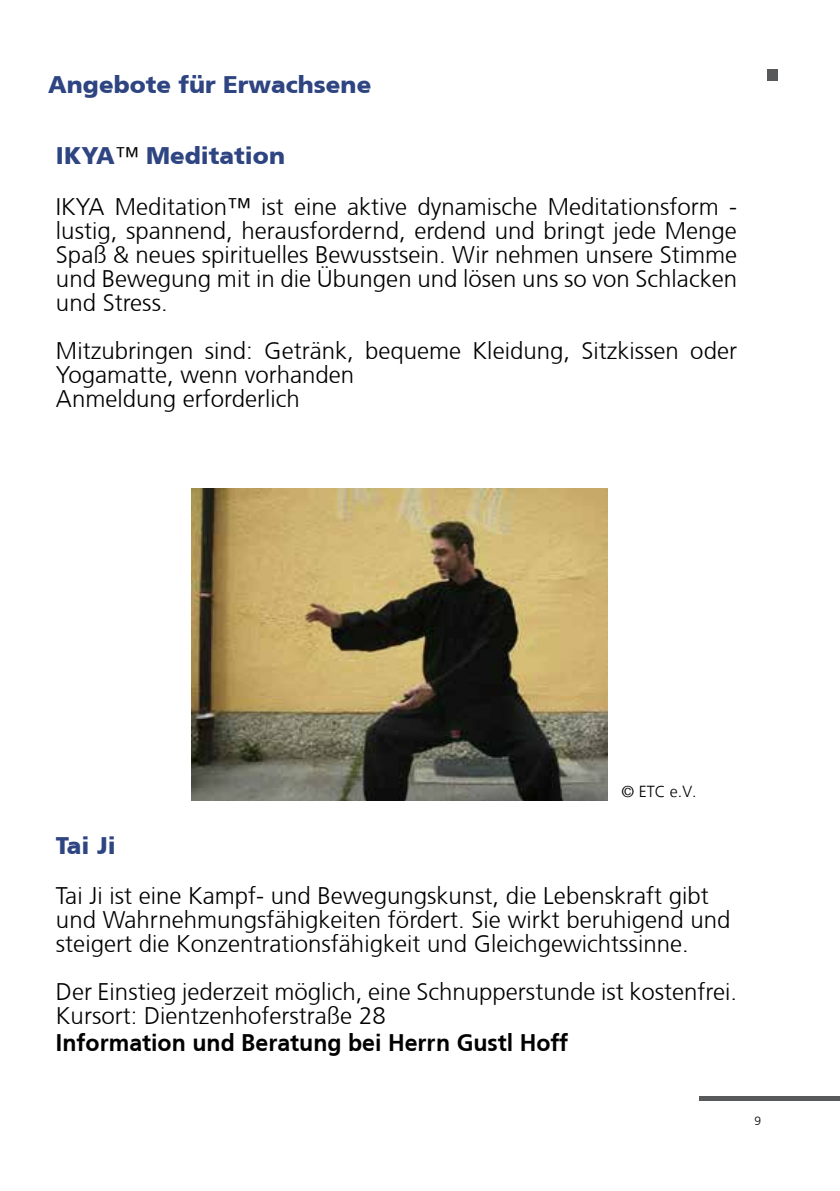
<style>
.page{position:relative;width:840px;height:1191px;background:#fff}
.page>*{position:absolute;margin:0;border:0;box-sizing:border-box;transform-origin:0 0}
.t1{font:300 24px/24px "Frutiger CE";color:#000}
.t2{font:700 24px "Frutiger CE";color:#000;scale:.96 1}
.t3{font:900 24px "Frutiger CE";color:#2e4582}
.t4{font:300 16px "Frutiger LT";color:#000}
.t5{font:300 12px "Frutiger LT";color:#000}
.s1{font-weight:900;color:#2e4582}
</style>
<div class="page">
<hr style="left:698px;top:1096px;width:141px;height:4px;background:#58595b">
<div style="left:767px;top:69px;width:10px;height:11px;background:#58595b"></div>
<img style="left:191px;top:489px;width:416px;height:311px">
<p class="t3" style="left:48px;top:70px;width:324px">Angebote für Erwachsene</p>
<p class="t1" style="left:56px;top:130px;width:682px;line-height:50.8px"><span class="s1">IKYA</span>™ <span class="s1">Meditation<br></span>IKYA Meditation™ ist eine aktive dynamische Meditationsform -</p>
<p class="t1" style="left:56px;top:218px;width:682px;text-align:justify">lustig, spannend, herausfordernd, erdend und bringt jede Menge Spaß &amp; neues spirituelles Bewusstsein. Wir nehmen unsere Stimme und Bewegung mit in die Übungen und lösen uns so von Schlacken und Stress.</p>
<p class="t1" style="left:56px;top:338px;width:682px">Mitzubringen sind: Getränk, bequeme Kleidung, Sitzkissen oder<br>Yogamatte, wenn vorhanden<br>Anmeldung erforderlich</p>
<p class="t4" style="left:621px;top:782px;width:77px">© ETC e.V.</p>
<p class="t3" style="left:56px;top:831px;width:61px">Tai Ji</p>
<p class="t1" style="left:56px;top:884px;width:675px">Tai Ji ist eine Kampf- und Bewegungskunst, die Lebenskraft gibt und Wahrnehmungsfähigkeiten fördert. Sie wirkt beruhigend und steigert die Konzentrationsfähigkeit und Gleichgewichtssinne.</p>
<p class="t1" style="left:56px;top:980px;width:682px">Der Einstieg jederzeit möglich, eine Schnupperstunde ist kostenfrei.<br>Kursort: Dientzenhoferstraße 28</p>
<p class="t2" style="left:56px;top:1028px;width:534px">Information und Beratung bei Herrn Gustl Hoff</p>
<p class="t5" style="left:754px;top:1113px;width:8px">9</p>
</div>
